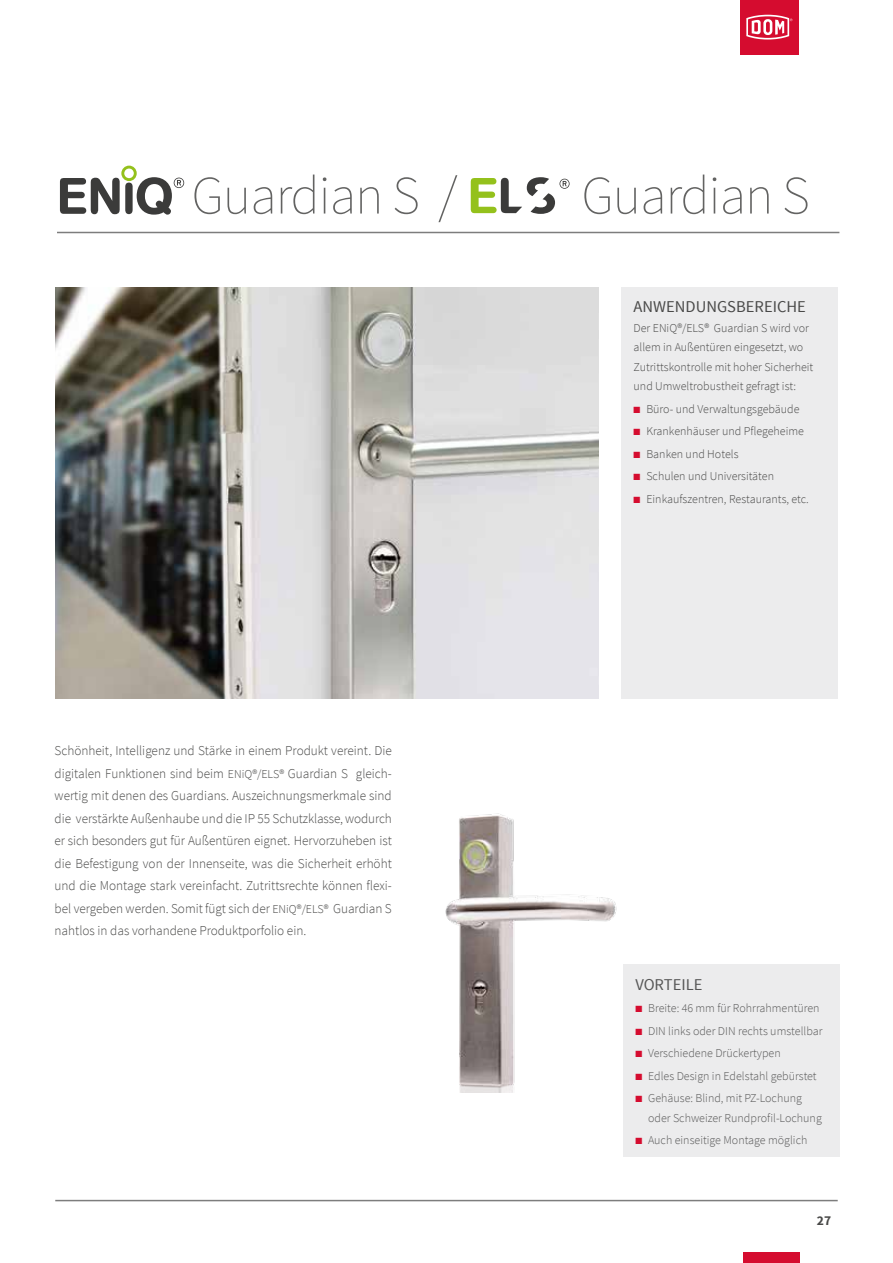
<style>
.page{position:relative;width:893px;height:1263px;background:#fff}
.page>*{position:absolute;margin:0;border:0;box-sizing:border-box;transform-origin:0 0}
.t1{font:200 54px "Source Sans Pro";letter-spacing:-.02em;color:#636362}
.t2{font:16.5px "Source Sans Pro";color:#494948}
.t3{font:16.5px "Source Sans Pro";color:#565656}
.t4{font:300 13.5px/22.5px "Source Sans Pro";color:#494948;text-align:justify}
.t5{font:700 13.5px "Source Sans Pro";color:#494948}
.t6{font:300 12px/19.5px "Source Sans Pro";color:#494948}
.t7{font:300 12px/19.5px "Source Sans Pro";color:#565656}
.s1{font-size:12px}
.s2{color:#d50c2f}
</style>
<div class="page">
<div style="left:743px;top:1252px;width:56px;height:11px;background:#d50c2f"></div>
<div style="left:740px;top:0;width:59px;height:54px;background:#d50c2f"></div>
<svg style="left:746px;top:15px;width:46px;height:25px"></svg>
<hr style="left:55px;top:1200px;width:783px;height:1px;background:#7d7d7d">
<hr style="left:57px;top:232px;width:782px;height:1px;background:#7d7d7d">
<svg style="left:60px;top:166px;width:124px;height:49px"></svg>
<svg style="left:471px;top:177px;width:99px;height:37px"></svg>
<img style="left:55px;top:287px;width:544px;height:411px">
<div style="left:623px;top:965px;width:216px;height:192px;background:#ececed"></div>
<div style="left:621px;top:287px;width:217px;height:411px;background:#ececed"></div>
<img style="left:445px;top:813px;width:172px;height:280px">
<h1 class="t1" style="left:191px;top:163px;width:268px">Guardian S /</h1>
<h1 class="t1" style="left:581px;top:163px;width:230px">Guardian S</h1>
<p class="t4" style="left:55px;top:739px;width:339px">Schönheit, Intelligenz und Stärke in einem Produkt vereint. Die digitalen Funktionen sind beim <span class="s1">ENiQ®/ELS®</span> Guardian S gleich&shy;wertig mit denen des Guardians. Auszeichnungsmerkmale sind die verstärkte Außenhaube und die IP 55 Schutzklasse, wodurch er sich besonders gut für Außentüren eignet. Hervorzuheben ist die Befestigung von der Innenseite, was die Sicherheit erhöht und die Montage stark vereinfacht. Zutrittsrechte können flexi&shy;bel vergeben werden. Somit fügt sich der <span class="s1">ENiQ®/ELS®</span> Guardian S nahtlos in das vorhandene Produktporfolio ein.</p>
<p class="t2" style="left:634px;top:296px;width:174px">ANWENDUNGSBEREICHE</p>
<p class="t6" style="left:634px;top:318px;width:181px">Der ENiQ®/ELS® Guardian S wird vor allem in Außentüren eingesetzt, wo Zutrittskontrolle mit hoher Sicherheit und Umweltrobustheit gefragt ist:</p>
<p class="t6" style="left:634px;top:399px;width:167px"><span class="s2">■</span> Büro- und Verwaltungsgebäude</p>
<p class="t6" style="left:634px;top:421px;width:172px"><span class="s2">■</span> Krankenhäuser und Pflegeheime</p>
<p class="t6" style="left:634px;top:444px;width:106px"><span class="s2">■</span> Banken und Hotels</p>
<p class="t6" style="left:634px;top:466px;width:142px"><span class="s2">■</span> Schulen und Universitäten</p>
<p class="t6" style="left:634px;top:489px;width:177px"><span class="s2">■</span> Einkaufszentren, Restaurants, etc.</p>
<p class="t3" style="left:635px;top:974px;width:69px">VORTEILE</p>
<p class="t7" style="left:635px;top:998px;width:186px"><span class="s2">■</span> Breite: 46 mm für Rohrrahmentüren</p>
<p class="t7" style="left:635px;top:1021px;width:189px"><span class="s2">■</span> DIN links oder DIN rechts umstellbar</p>
<p class="t7" style="left:635px;top:1043px;width:147px"><span class="s2">■</span> Verschiedene Drückertypen</p>
<p class="t7" style="left:635px;top:1066px;width:183px"><span class="s2">■</span> Edles Design in Edelstahl gebürstet</p>
<p class="t7" style="left:648px;top:1088px;width:175px;text-indent:-13px"><span class="s2">■</span> Gehäuse: Blind, mit PZ-Lochung oder Schweizer Rundprofil-Lochung</p>
<p class="t7" style="left:635px;top:1130px;width:174px"><span class="s2">■</span> Auch einseitige Montage möglich</p>
<p class="t5" style="left:817px;top:1211px;width:16px">27</p>
</div>
